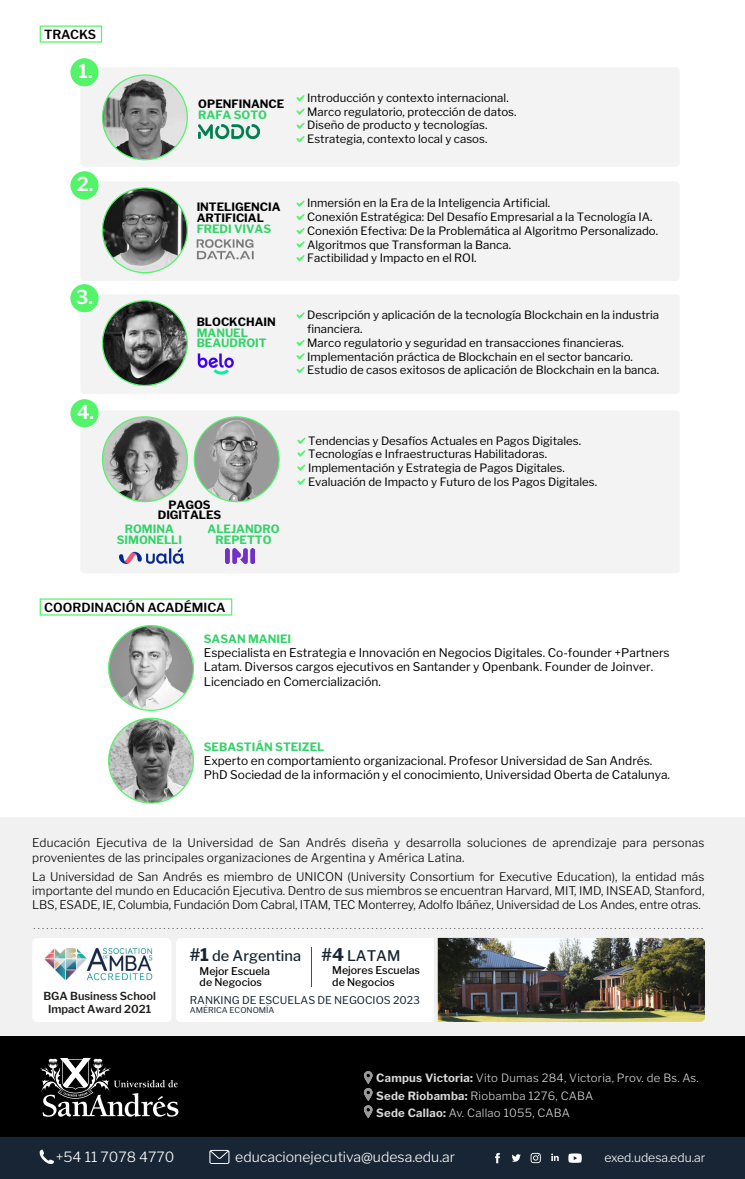
<style>
.page{position:relative;width:745px;height:1179px;background:#fff}
.page>*{position:absolute;margin:0;border:0;box-sizing:border-box;transform-origin:0 0}
.t1{font:600 19.12px "Libre Franklin";color:#fff}
.t2{font:500 14.5px "Libre Franklin";color:#172534}
.t3{font:300 14px "Libre Franklin";color:#fff}
.t4{font:600 12.5px "Libre Franklin";color:#000}
.t5{font:300 12.25px "Libre Franklin";color:#fff}
.t6{font:300 11.88px/14.2px "Libre Franklin";letter-spacing:.01em;color:#000}
.t7{font:11.88px/14.2px "Libre Franklin";color:#000}
.t8{font:11.5px/13.8px "Libre Franklin";color:#000}
.t9{font:700 11.5px/10.9px "Libre Franklin";color:#34d36a;text-align:center}
.t10{font:700 11.5px/10.9px "Libre Franklin";color:#000}
.t11{font:300 11.38px/17.5px "Libre Franklin";letter-spacing:.02em;color:#d9d9d9}
.t12{font:600 11px/13.2px "Libre Franklin";color:#1d1d1b;text-align:center}
.t13{font:500 10.62px/11.2px "Libre Franklin";color:#000}
.t14{font:10.62px "Libre Franklin";color:#172534}
.t15{font:9.12px "Gotham Rounded";color:#000;scale:.94 1}
.t16{font:8.12px "Libre Franklin";color:#172534}
.s1{font-weight:700;font-size:17.38px}
.s2{font-weight:700}
</style>
<div class="page">
<div style="left:80px;top:67px;width:599px;height:100px;background:#f0f0f0;border-radius:4px"></div>
<div style="left:80px;top:181px;width:599px;height:100px;background:#f0f0f0;border-radius:4px"></div>
<div style="left:80px;top:294px;width:599px;height:100px;background:#f0f0f0;border-radius:4px"></div>
<div style="left:80px;top:410px;width:599px;height:163px;background:#f0f0f0;border-radius:4px"></div>
<div style="left:0;top:1133px;width:743px;height:46px;background:#172534"></div>
<div style="left:0;top:1028px;width:744px;height:108px;background:#000"></div>
<div style="left:0;top:817px;width:743px;height:219px;background:#f1f1f1"></div>
<svg style="left:363px;top:1071px;width:9px;height:47px"></svg>
<svg style="left:40px;top:1149px;width:14px;height:15px"></svg>
<svg style="left:209px;top:1149px;width:20px;height:15px"></svg>
<svg style="left:40px;top:1058px;width:138px;height:58px"></svg>
<svg style="left:512px;top:1154px;width:8px;height:8px"></svg>
<svg style="left:495px;top:1153px;width:4px;height:10px"></svg>
<svg style="left:530px;top:1152px;width:10px;height:11px"></svg>
<svg style="left:568px;top:1153px;width:13px;height:9px"></svg>
<svg style="left:551px;top:1153px;width:7px;height:8px"></svg>
<div style="left:32px;top:938px;width:139px;height:84px;background:#fff;border-radius:5px"></div>
<div style="left:176px;top:938px;width:257px;height:84px;background:#fff"></div>
<img style="left:44px;top:948px;width:109px;height:33px">
<hr style="left:311px;top:947px;width:1px;height:39px;background:#2b5194">
<img style="left:437px;top:938px;width:267px;height:84px">
<div style="left:40px;top:25px;width:62px;height:18px;border:1px solid #53f46a"></div>
<div style="left:40px;top:598px;width:192px;height:17px;border:1px solid #53f46a"></div>
<img style="left:198px;top:125px;width:61px;height:13px">
<div style="left:70px;top:58px;width:29px;height:29px;background:#53f46a;border-radius:50%"></div>
<div style="left:69px;top:57px;width:31px;height:31px;border:1px solid #fff;border-radius:50%"></div>
<div style="left:70px;top:171px;width:29px;height:29px;background:#53f46a;border-radius:50%"></div>
<div style="left:69px;top:170px;width:31px;height:31px;border:1px solid #fff;border-radius:50%"></div>
<img style="left:102px;top:188px;width:85px;height:85px;border-radius:42px">
<img style="left:102px;top:75px;width:85px;height:85px;border-radius:42px">
<svg style="left:296px;top:95px;width:8px;height:6px"></svg>
<svg style="left:296px;top:108px;width:8px;height:7px"></svg>
<svg style="left:296px;top:122px;width:8px;height:7px"></svg>
<svg style="left:296px;top:136px;width:8px;height:6px"></svg>
<svg style="left:296px;top:200px;width:8px;height:7px"></svg>
<svg style="left:296px;top:214px;width:8px;height:6px"></svg>
<svg style="left:296px;top:228px;width:8px;height:6px"></svg>
<svg style="left:296px;top:241px;width:8px;height:7px"></svg>
<svg style="left:296px;top:255px;width:8px;height:6px"></svg>
<div style="left:70px;top:283px;width:29px;height:30px;background:#53f46a;border-radius:50%"></div>
<div style="left:69px;top:283px;width:31px;height:30px;border:1px solid #fff;border-radius:50%"></div>
<img style="left:102px;top:301px;width:85px;height:84px;border-radius:42px">
<svg style="left:296px;top:312px;width:8px;height:7px"></svg>
<svg style="left:296px;top:340px;width:8px;height:6px"></svg>
<svg style="left:296px;top:353px;width:8px;height:6px"></svg>
<svg style="left:296px;top:367px;width:8px;height:6px"></svg>
<div style="left:70px;top:398px;width:29px;height:30px;background:#53f46a;border-radius:50%"></div>
<div style="left:69px;top:398px;width:31px;height:30px;border:1px solid #fff;border-radius:50%"></div>
<img style="left:102px;top:417px;width:85px;height:84px;border-radius:42px">
<img style="left:109px;top:625px;width:84px;height:85px;border-radius:42px">
<img style="left:194px;top:417px;width:85px;height:84px;border-radius:42px">
<svg style="left:297px;top:437px;width:8px;height:7px"></svg>
<svg style="left:297px;top:450px;width:8px;height:7px"></svg>
<svg style="left:297px;top:464px;width:8px;height:7px"></svg>
<svg style="left:297px;top:478px;width:8px;height:7px"></svg>
<img style="left:196px;top:239px;width:58px;height:21px">
<img style="left:119px;top:548px;width:64px;height:16px">
<img style="left:225px;top:549px;width:29px;height:14px">
<img style="left:109px;top:718px;width:84px;height:85px;border-radius:42px">
<img style="left:197px;top:353px;width:37px;height:22px">
<p class="t4" style="left:44px;top:25px;width:53px">TRACKS</p>
<h1 class="t1" style="left:78px;top:56px;width:15px">1.</h1>
<h1 class="t1" style="left:77px;top:169px;width:18px">2.</h1>
<h1 class="t1" style="left:76px;top:282px;width:19px">3.</h1>
<h1 class="t1" style="left:77px;top:397px;width:19px">4.</h1>
<p class="t10" style="left:198px;top:97px;width:88px">OPENFINANCE</p>
<p class="t9" style="left:198px;top:108px;width:70px">RAFA SOTO</p>
<p class="t10" style="left:196px;top:200px;width:85px">INTELIGENCIA<br>ARTIFICIAL</p>
<p class="t9" style="left:196px;top:222px;width:76px">FREDI VIVAS</p>
<p class="t10" style="left:196px;top:315px;width:81px">BLOCKCHAIN</p>
<p class="t9" style="left:196px;top:326px;width:71px;text-align:left">MANUEL<br>BEAUDROIT</p>
<p class="t10" style="left:158px;top:498px;width:65px;text-align:center">PAGOS<br>DIGITALES</p>
<p class="t9" style="left:117px;top:522px;width:67px">ROMINA<br>SIMONELLI</p>
<p class="t9" style="left:207px;top:522px;width:73px">ALEJANDRO<br>REPETTO</p>
<p class="t4" style="left:44px;top:597px;width:183px">COORDINACIÓN ACADÉMICA</p>
<p class="t8" style="left:307px;top:90px;width:211px">Introducción y contexto internacional.<br>Marco regulatorio, protección de datos.<br>Diseño de producto y tecnologías.<br>Estrategia, contexto local y casos.</p>
<p class="t8" style="left:307px;top:195px;width:352px">Inmersión en la Era de la Inteligencia Artificial.<br>Conexión Estratégica: Del Desafío Empresarial a la Tecnología IA.<br>Conexión Efectiva: De la Problemática al Algoritmo Personalizado.<br>Algoritmos que Transforman la Banca.<br>Factibilidad y Impacto en el ROI.</p>
<p class="t8" style="left:307px;top:307px;width:353px">Descripción y aplicación de la tecnología Blockchain en la industria financiera.<br>Marco regulatorio y seguridad en transacciones financieras.<br>Implementación práctica de Blockchain en el sector bancario.<br>Estudio de casos exitosos de aplicación de Blockchain en la banca.</p>
<p class="t8" style="left:308px;top:432px;width:290px">Tendencias y Desafíos Actuales en Pagos Digitales.<br>Tecnologías e Infraestructuras Habilitadoras.<br>Implementación y Estrategia de Pagos Digitales.<br>Evaluación de Impacto y Futuro de los Pagos Digitales.</p>
<p class="t9" style="left:204px;top:632px;width:89px">SASAN MANIEI</p>
<p class="t7" style="left:204px;top:644px;width:467px">Especialista en Estrategia e Innovación en Negocios Digitales. Co-founder +Partners<br>Latam. Diversos cargos ejecutivos en Santander y Openbank. Founder de Joinver.<br>Licenciado en Comercialización.</p>
<p class="t9" style="left:204px;top:740px;width:122px">SEBASTIÁN STEIZEL</p>
<p class="t7" style="left:204px;top:752px;width:467px">Experto en comportamiento organizacional. Profesor Universidad de San Andrés.<br>PhD Sociedad de la información y el conocimiento, Universidad Oberta de Catalunya.</p>
<p class="t6" style="left:32px;top:834px;width:673px">Educación Ejecutiva de la Universidad de San Andrés diseña y desarrolla soluciones de aprendizaje para personas provenientes de las principales organizaciones de Argentina y América Latina.</p>
<p class="t6" style="left:32px;top:868px;width:673px;text-align:justify">La Universidad de San Andrés es miembro de UNICON (University Consortium for Executive Education), la entidad más importante del mundo en Educación Ejecutiva. Dentro de sus miembros se encuentran Harvard, MIT, IMD, INSEAD, Stanford, LBS, ESADE, IE, Columbia, Fundación Dom Cabral, ITAM, TEC Monterrey, Adolfo Ibáñez, Universidad de Los Andes, entre otras.</p>
<p class="t15" style="left:33px;top:919px;width:713px">...........................................................................................................................................................</p>
<p class="t2" style="left:190px;top:944px;width:212px"><span class="s1">#1</span> de Argentina <span class="s1">#4</span> LATAM</p>
<p class="t13" style="left:199px;top:964px;width:72px">Mejor Escuela de Negocios</p>
<p class="t13" style="left:332px;top:964px;width:89px">Mejores Escuelas de Negocios</p>
<p class="t12" style="left:43px;top:988px;width:114px">BGA Business School<br>Impact Award 2021</p>
<p class="t14" style="left:190px;top:991px;width:231px">RANKING DE ESCUELAS DE NEGOCIOS 2023</p>
<p class="t16" style="left:190px;top:1004px;width:86px">AMÉRICA ECONOMÍA</p>
<p class="t11" style="left:376px;top:1068px;width:324px"><span class="s2">Campus Victoria:</span> Vito Dumas 284, Victoria, Prov. de Bs. As.<br><span class="s2">Sede Riobamba:</span> Riobamba 1276, CABA<br><span class="s2">Sede Callao:</span> Av. Callao 1055, CABA</p>
<p class="t5" style="left:604px;top:1147px;width:102px">exed.udesa.edu.ar</p>
<p class="t3" style="left:56px;top:1145px;width:120px">+54 11 7078 4770</p>
<p class="t3" style="left:235px;top:1145px;width:221px">educacionejecutiva@udesa.edu.ar</p>
</div>
